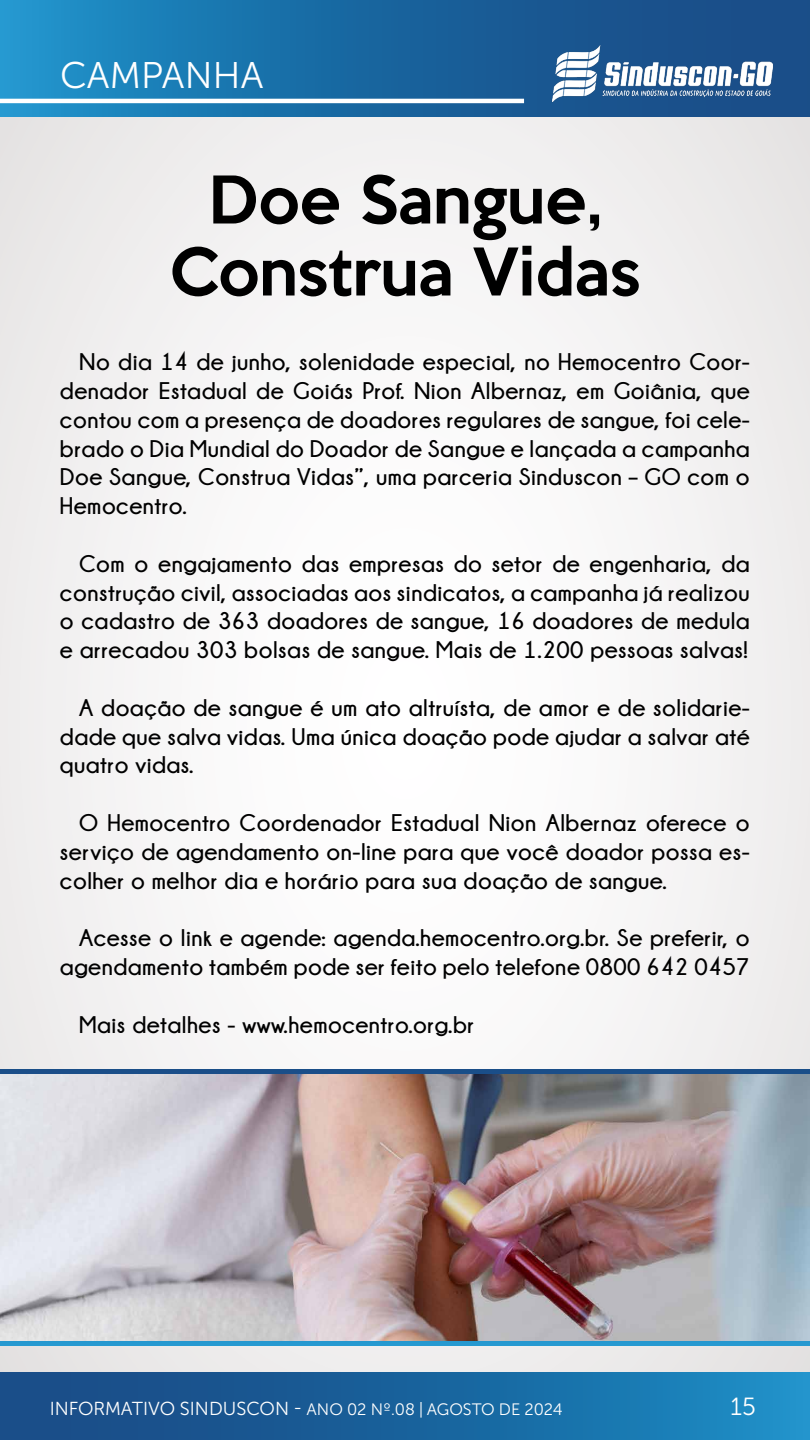
<style>
.page{position:relative;width:810px;height:1440px;background:#f5f4f4}
.page>*{position:absolute;margin:0;border:0;box-sizing:border-box;transform-origin:0 0}
.t1{font:500 60px/72px "Keep Calm";color:#000;text-align:center}
.t2{font:36.97px "Museo Sans Cyrl 300";color:#fff}
.t3{font:24.75px "Museo Sans Cyrl 300";color:#fff}
.t4{font:700 24px/28.8px "Champagne&Limousines";letter-spacing:.02em;color:#000;text-align:justify}
.t5{font:16.5px "Museo Sans Cyrl 300";color:#fff}
.s1{font-size:18.75px}
</style>
<div class="page">
<div style="left:0;top:0;width:810px;height:117px;background:linear-gradient(to right,#1f8fc6,#18427d)"></div>
<svg style="left:0;top:1070px;width:810px;height:276px;background:#2077b0"></svg>
<img style="left:545px;top:43px;width:237px;height:61px">
<hr style="left:0;top:99px;width:524px;height:4px;background:#fff">
<div style="left:0;top:1372px;width:810px;height:68px;background:linear-gradient(to right,#18437e,#1c8bc2)"></div>
<img style="left:0;top:1074px;width:810px;height:267px">
<h2 class="t2" style="left:60px;top:55px;width:205px">CAMPANHA</h2>
<h1 class="t1" style="left:169px;top:159px;width:473px">Doe Sangue,<br>Construa Vidas</h1>
<p class="t4" style="left:60px;top:347px;width:691px;text-indent:19px">No dia 14 de junho, solenidade especial, no Hemocentro Coor&shy;denador Estadual de Goiás Prof. Nion Albernaz, em Goiânia, que contou com a presença de doadores regulares de sangue, foi cele&shy;brado o Dia Mundial do Doador de Sangue e lançada a campanha Doe Sangue, Construa Vidas”, uma parceria Sinduscon – GO com o Hemocentro.</p>
<p class="t4" style="left:60px;top:549px;width:691px;text-indent:19px">Com o engajamento das empresas do setor de engenharia, da construção civil, associadas aos sindicatos, a campanha já realizou o cadastro de 363 doadores de sangue, 16 doadores de medula e arrecadou 303 bolsas de sangue. Mais de 1.200 pessoas salvas!</p>
<p class="t4" style="left:60px;top:693px;width:691px;text-indent:19px">A doação de sangue é um ato altruísta, de amor e de solidarie&shy;dade que salva vidas. Uma única doação pode ajudar a salvar até quatro vidas.</p>
<p class="t4" style="left:60px;top:808px;width:691px;text-indent:19px">O Hemocentro Coordenador Estadual Nion Albernaz oferece o serviço de agendamento on-line para que você doador possa es&shy;colher o melhor dia e horário para sua doação de sangue.</p>
<p class="t4" style="left:60px;top:923px;width:691px;text-align:right">Acesse o link e agende: agenda.hemocentro.org.br. Se preferir, o agendamento também pode ser feito pelo telefone 0800 642 0457</p>
<p class="t4" style="left:79px;top:1010px;width:397px">Mais detalhes - www.hemocentro.org.br</p>
<p class="t5" style="left:50px;top:1400px;width:515px"><span class="s1">INFORMATIVO SINDUSCON -</span> ANO 02 Nº.08 | AGOSTO DE 2024</p>
<p class="t3" style="left:731px;top:1393px;width:27px">15</p>
</div>
